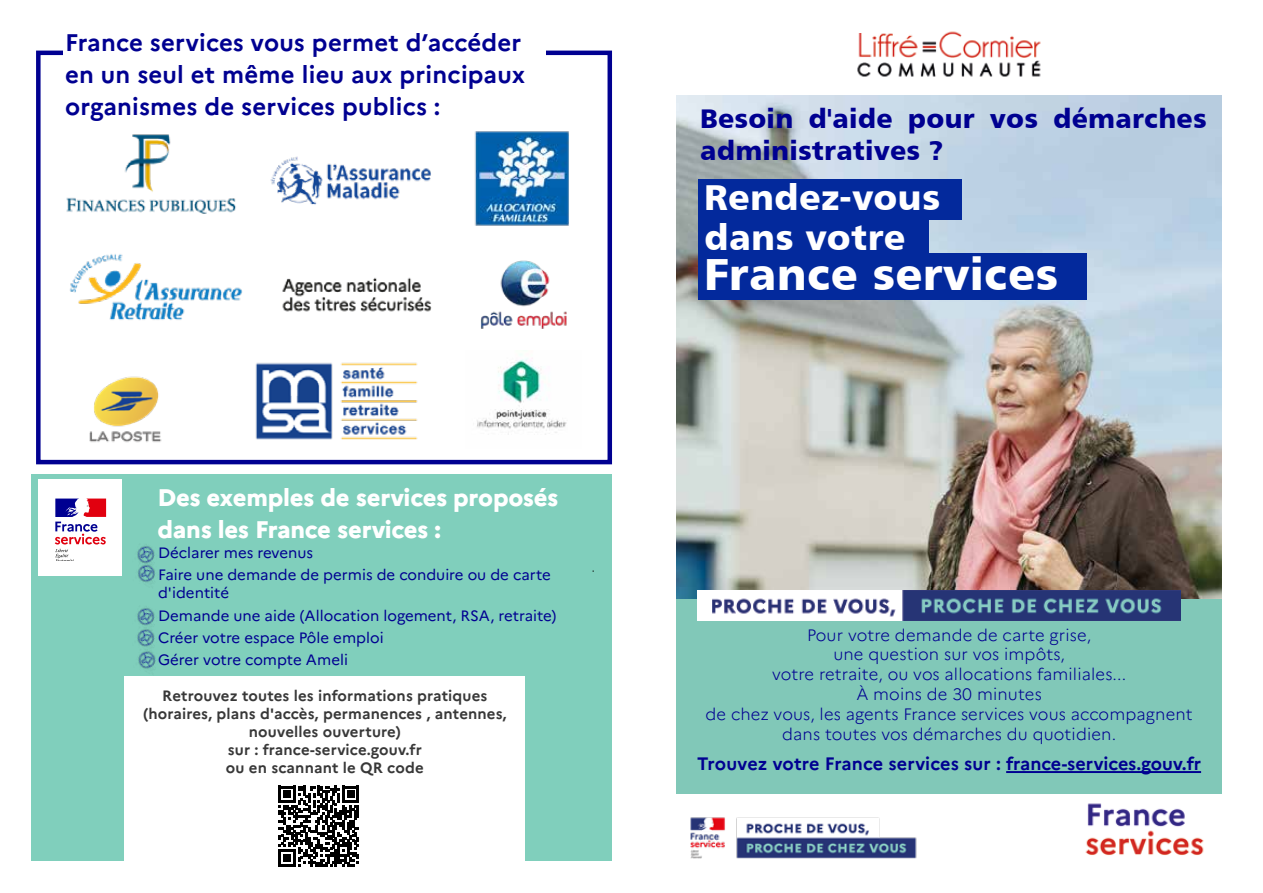
<style>
.page{position:relative;width:1263px;height:893px;background:#fff}
.page>*{position:absolute;margin:0;border:0;box-sizing:border-box;transform-origin:0 0}
.t1{font:45px "Humanist 777 BT Black B";letter-spacing:.01em;color:#fff}
.t2{font:36px/39.9px "Humanist 777 BT Black B";letter-spacing:.01em;color:#fff}
.t3{font:27px/32px "Humanist 777 BT Black B";letter-spacing:.01em;color:#000091}
.t4{font:700 24px/31.8px "Marianne";letter-spacing:.01em;color:#000091}
.t5{font:800 24px/31.8px "Marianne";letter-spacing:-.01em;color:#fff}
.t6{font:700 18px "Marianne";color:#000091}
.t7{font:300 16.5px/19.8px "Marianne";letter-spacing:.01em;color:#000091;text-align:center}
.t8{font:15px/22.2px "Marianne";color:#000091}
.t9{font:700 15px/18px "Marianne";letter-spacing:.01em;color:#383838;text-align:center}
</style>
<div class="page">
<div style="left:36px;top:51px;width:576px;height:413px;border:4px solid #000091"></div>
<div style="left:63px;top:31px;width:482px;height:90px;background:#fff"></div>
<div style="left:676px;top:599px;width:546px;height:194px;background:#81c8b8"></div>
<hr style="left:1006px;top:771px;width:195px;height:2px;background:#000091">
<img style="left:676px;top:96px;width:546px;height:503px">
<div style="left:32px;top:474px;width:580px;height:386px;background:#80cfbc"></div>
<div style="left:39px;top:480px;width:83px;height:96px;background:#fff"></div>
<svg style="left:55px;top:498px;width:51px;height:1px"></svg>
<svg style="left:55px;top:499px;width:51px;height:62px"></svg>
<img style="left:690px;top:817px;width:227px;height:42px">
<img style="left:1085px;top:803px;width:119px;height:52px">
<img style="left:857px;top:31px;width:184px;height:46px">
<div style="left:2px;top:0;width:893px;height:33px;background:#fff"></div>
<div style="left:698px;top:253px;width:388px;height:47px;background:#03299c"></div>
<div style="left:698px;top:179px;width:263px;height:40px;background:#03299c"></div>
<div style="left:698px;top:217px;width:231px;height:42px;background:#03299c"></div>
<img style="left:698px;top:590px;width:483px;height:30px">
<img style="left:66px;top:134px;width:170px;height:80px">
<img style="left:474px;top:131px;width:95px;height:95px">
<img style="left:480px;top:260px;width:87px;height:69px">
<img style="left:89px;top:376px;width:73px;height:67px">
<img style="left:255px;top:362px;width:163px;height:78px">
<img style="left:477px;top:354px;width:90px;height:81px">
<img style="left:270px;top:156px;width:161px;height:49px">
<img style="left:70px;top:254px;width:173px;height:66px">
<img style="left:282px;top:277px;width:150px;height:35px">
<img style="left:137px;top:546px;width:18px;height:14px">
<img style="left:138px;top:560px;width:17px;height:23px">
<img style="left:137px;top:608px;width:18px;height:16px">
<img style="left:137px;top:624px;width:18px;height:22px">
<img style="left:132px;top:646px;width:31px;height:31px">
<div style="left:124px;top:677px;width:401px;height:191px;background:#fff"></div>
<svg style="left:279px;top:786px;width:80px;height:80px"></svg>
<h3 class="t4" style="left:65px;top:27px;width:462px">France services vous permet d’accéder en un seul et même lieu aux principaux organismes de services publics :</h3>
<h3 class="t5" style="left:157px;top:481px;width:403px">Des exemples de services proposés dans les France services :</h3>
<p class="t8" style="left:158px;top:542px;width:394px">Déclarer mes revenus<br>Faire une demande de permis de conduire ou de carte</p>
<p class="t8" style="left:158px;top:582px;width:400px">d'identité<br>Demande une aide (Allocation logement, RSA, retraite)<br>Créer votre espace Pôle emploi<br>Gérer votre compte Ameli</p>
<p class="t9" style="left:143px;top:686px;width:365px">Retrouvez toutes les informations pratiques (horaires, plans d'accès, permanences , antennes, nouvelles ouverture)<br>sur : france-service.gouv.fr<br>ou en scannant le QR code</p>
<h3 class="t3" style="left:700px;top:102px;width:508px">Besoin d'aide pour vos démarches administratives ?</h3>
<h2 class="t2" style="left:704px;top:176px;width:238px">Rendez-vous dans votre</h2>
<h1 class="t1" style="left:704px;top:245px;width:355px">France services</h1>
<p class="t7" style="left:705px;top:625px;width:489px">Pour votre demande de carte grise,<br>une question sur vos impôts,<br>votre retraite, ou vos allocations familiales...<br>À moins de 30 minutes<br>de chez vous, les agents France services vous accompagnent dans toutes vos démarches du quotidien.</p>
<p class="t6" style="left:697px;top:752px;width:505px">Trouvez votre France services sur : france-services.gouv.fr</p>
</div>
